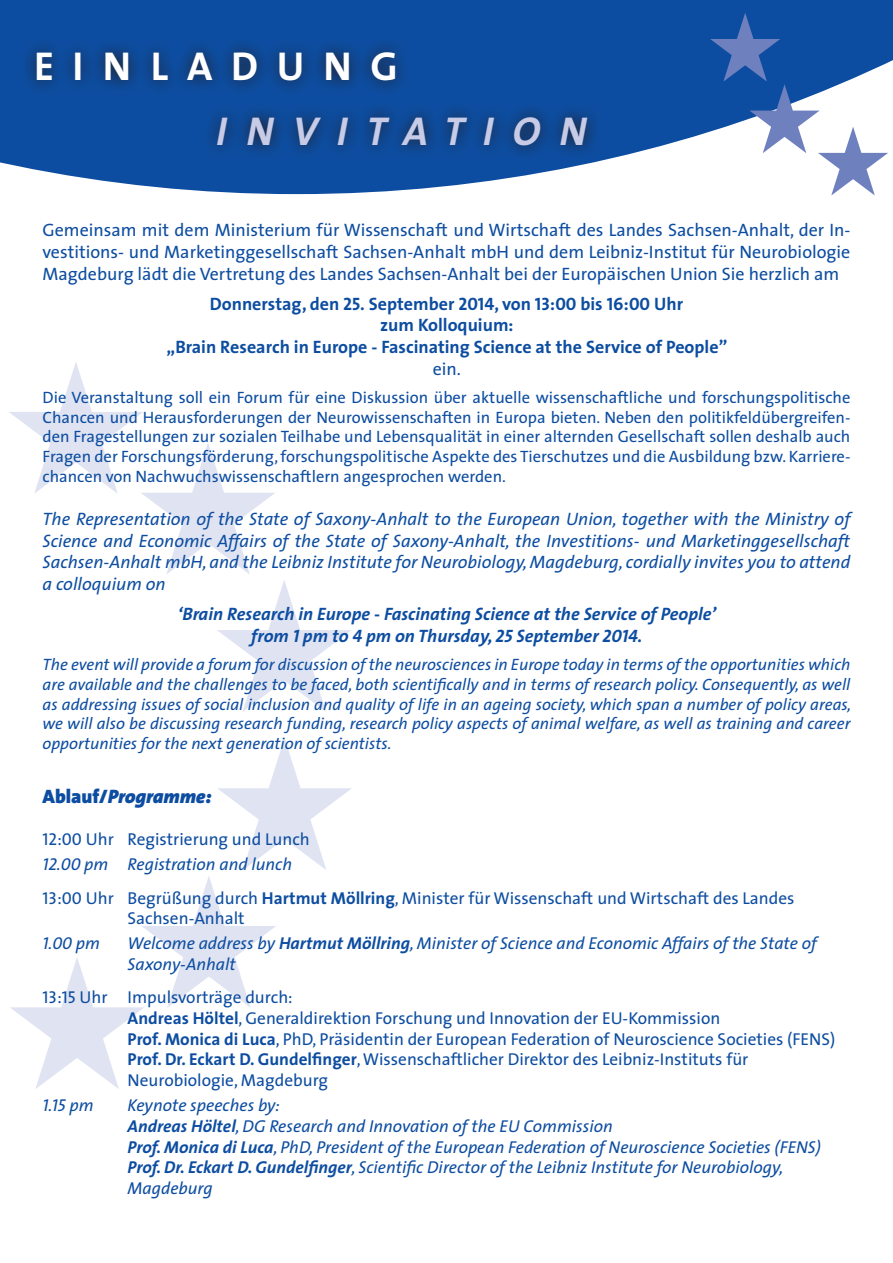
<style>
.page{position:relative;width:893px;height:1263px;background:#fff}
.page>*{position:absolute;margin:0;border:0;box-sizing:border-box;transform-origin:0 0}
.t1{font:italic 700 40.5px "The Sans";letter-spacing:.47em;color:#c7cbe6}
.t2{font:700 40.5px "The Sans";letter-spacing:.465em;color:#fff}
.Text_normal{font:italic 900 19.5px "The Sans";color:#0d4da1}
.Text_normal-2{font:italic 18px/21.6px "The Sans";color:#0d4da1;text-align:justify}
.Text_normal-3{font:18px/21.6px "The Sans";color:#0d4da1;text-align:justify}
.Text_normal-4{font:700 18px "The Sans";color:#0d4da1}
.Text_normal-5{font:italic 700 18px "The Sans";color:#0d4da1}
.Text_normal-6{font:17.25px/20.7px "The Sans";color:#0d4da1}
.Text_normal-7{font:italic 17.25px/20.7px "The Sans";color:#0d4da1}
.Text_normal-8{font:italic 17.25px "The Sans Caps";color:#0d4da1}
.Text_normal-9{font:italic 16.5px/19.8px "The Sans";color:#0d4da1;text-align:justify}
.Text_normal-10{font:16.5px/19.8px "The Sans";color:#0d4da1;text-align:justify}
.s1{font-family:"The Sans Bold Caps";font-weight:400}
.s2{font-style:normal}
.s3{font-family:"The Sans Caps"}
.s4{font-weight:700}
.s5{font-family:"The Sans"}
</style>
<div class="page">
<svg style="left:0;top:0;width:893px;height:196px"></svg>
<svg style="left:10px;top:738px;width:342px;height:351px"></svg>
<svg style="left:9px;top:362px;width:342px;height:350px"></svg>
<svg style="left:710px;top:13px;width:178px;height:182px"></svg>
<svg style="left:21px;top:37px;width:581px;height:124px;background:#0e4997"></svg>
<p class="t2" style="left:34px;top:33px;width:365px">EINLADUNG</p>
<p class="t1" style="left:216px;top:97px;width:372px">INVITATION</p>
<p class="Text_normal-3" style="left:43px;top:219px;width:809px">Gemeinsam mit dem Ministerium für Wissenschaft und Wirtschaft des Landes Sachsen-Anhalt, der In&shy;vestitions- und Marketinggesellschaft Sachsen-Anhalt mbH und dem Leibniz-Institut für Neurobiologie Magdeburg lädt die Vertretung des Landes Sachsen-Anhalt bei der Europäischen Union Sie herzlich am</p>
<p class="Text_normal-4" style="left:210px;top:288px;width:475px">Donnerstag, den <span class="s1">25.</span> September <span class="s1">2014</span>, von <span class="s1">13:00</span> bis <span class="s1">16:00</span> Uhr</p>
<p class="Text_normal-4" style="left:380px;top:310px;width:135px">zum Kolloquium:</p>
<p class="Text_normal-4" style="left:167px;top:332px;width:562px">„Brain Research in Europe - Fascinating Science at the Service of People”</p>
<p class="Text_normal-3" style="left:433px;top:357px;width:30px">ein.</p>
<p class="Text_normal-10" style="left:43px;top:387px;width:809px">Die Veranstaltung soll ein Forum für eine Diskussion über aktuelle wissenschaftliche und forschungspolitische Chancen und Herausforderungen der Neurowissenschaften in Europa bieten. Neben den politikfeldübergreifen&shy;den Fragestellungen zur sozialen Teilhabe und Lebensqualität in einer alternden Gesellschaft sollen deshalb auch Fragen der Forschungsförderung, forschungspolitische Aspekte des Tierschutzes und die Ausbildung bzw. Karriere&shy;chancen von Nachwuchswissenschaftlern angesprochen werden.</p>
<p class="Text_normal-2" style="left:43px;top:508px;width:809px">The Representation of the State of Saxony-Anhalt to the European Union, together with the Ministry of Science and Economic Affairs of the State of Saxony-Anhalt, the Investitions- und Marketinggesellschaft Sachsen-Anhalt mbH, and the Leibniz Institute for Neurobiology, Magdeburg, cordially invites you to attend a colloquium on</p>
<p class="Text_normal-5" style="left:178px;top:599px;width:540px">‘Brain Research in Europe - Fascinating Science at the Service of People’</p>
<p class="Text_normal-5" style="left:251px;top:620px;width:393px">from <span class="s1">1</span> pm to <span class="s1">4</span> pm on Thursday, <span class="s1">25</span> September <span class="s1">2014</span>.</p>
<p class="Text_normal-9" style="left:43px;top:654px;width:810px">The event will provide a forum for discussion of the neurosciences in Europe today in terms of the opportunities which are available and the challenges to be faced, both scientifically and in terms of research policy. Consequently, as well as addressing issues of social inclusion and quality of life in an ageing society, which span a number of policy areas, we will also be discussing research funding, research policy aspects of animal welfare, as well as training and career opportunities for the next generation of scientists.</p>
<p class="Text_normal" style="left:43px;top:780px;width:170px"><span class="s2">Ablauf/</span>Programme:</p>
<p class="Text_normal-6" style="left:43px;top:828px;width:269px"><span class="s3">12:00</span> Uhr Registrierung und Lunch</p>
<p class="Text_normal-7" style="left:43px;top:853px;width:251px"><span class="s3">12.00</span> pm Registration and lunch</p>
<p class="Text_normal-6" style="left:128px;top:887px;width:668px;text-indent:-85px"><span class="s3">13:00</span> Uhr Begrüßung durch <span class="s4">Hartmut Möllring</span>, Minister für Wissenschaft und Wirtschaft des Landes<br>Sachsen-Anhalt</p>
<p class="Text_normal-8" style="left:43px;top:929px;width:59px">1.00 <span class="s5">pm</span></p>
<p class="Text_normal-7" style="left:128px;top:932px;width:691px">Welcome address by <span class="s4">Hartmut Möllring</span>, Minister of Science and Economic Affairs of the State of<br>Saxony-Anhalt</p>
<p class="Text_normal-6" style="left:43px;top:986px;width:252px"><span class="s3">13:15</span> Uhr Impulsvorträge durch:</p>
<p class="Text_normal-6" style="left:128px;top:1007px;width:594px"><span class="s4">Andreas Höltel</span>, Generaldirektion Forschung und Innovation der EU-Kommission</p>
<p class="Text_normal-6" style="left:128px;top:1028px;width:709px"><span class="s4">Prof. Monica di Luca</span>, PhD, Präsidentin der European Federation of Neuroscience Societies (FENS)</p>
<p class="Text_normal-6" style="left:128px;top:1049px;width:622px"><span class="s4">Prof. Dr. Eckart D. Gundelfinger</span>, Wissenschaftlicher Direktor des Leibniz-Instituts für<br>Neurobiologie, Magdeburg</p>
<p class="Text_normal-8" style="left:43px;top:1091px;width:53px">1.15 <span class="s5">pm</span></p>
<p class="Text_normal-7" style="left:128px;top:1094px;width:154px">Keynote speeches by:</p>
<p class="Text_normal-7" style="left:128px;top:1115px;width:487px"><span class="s4">Andreas Höltel</span>, DG Research and Innovation of the EU Commission</p>
<p class="Text_normal-7" style="left:128px;top:1136px;width:695px"><span class="s4">Prof. Monica di Luca</span>, PhD, President of the European Federation of Neuroscience Societies (FENS)</p>
<p class="Text_normal-7" style="left:128px;top:1156px;width:657px"><span class="s4">Prof. Dr. Eckart D. Gundelfinger</span>, Scientific Director of the Leibniz Institute for Neurobiology,<br>Magdeburg</p>
</div>
